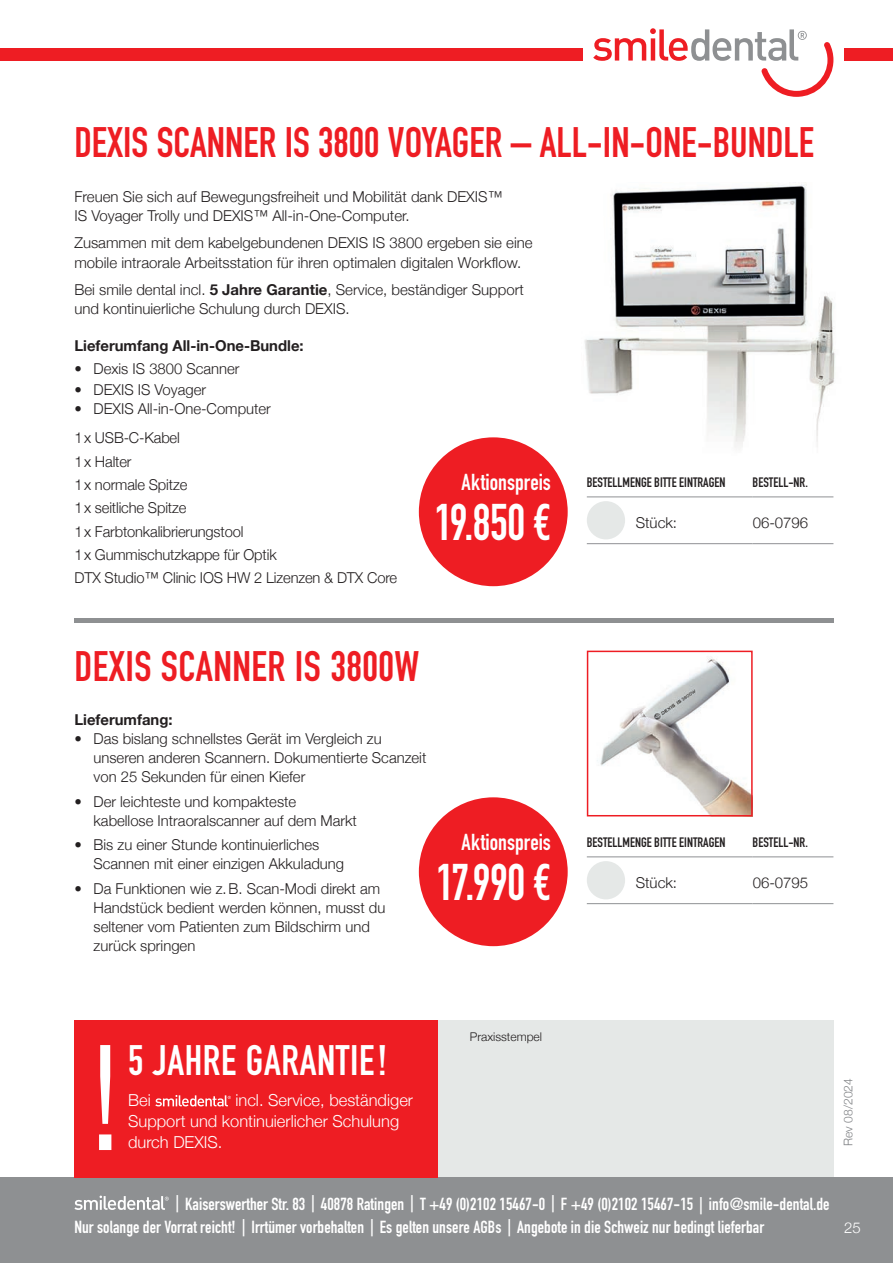
<style>
.page{position:relative;width:893px;height:1263px;background:#fff}
.page>*{position:absolute;margin:0;border:0;box-sizing:border-box;transform-origin:0 0}
.t1{font:300 147px "Helvetica Neue";color:#fff}
.t2{font:700 50.7px "DIN Condensed";letter-spacing:-.01em;color:#fff;scale:.94 1}
.t3{font:700 42px "DIN Condensed";color:#ee1d23}
.t4{font:700 42px "DIN Condensed";letter-spacing:.015em;color:#fff}
.t5{font:700 22.8px "DIN Condensed";color:#fff}
.t6{font:700 17.25px/23.4px "DIN Condensed";letter-spacing:.005em;color:#fff}
.t7{font:300 16.5px/21px "Helvetica Neue";color:#fff}
.t8{font:300 15px/19.2px "Helvetica Neue";color:#231f20}
.t9{font:700 15px "Helvetica Neue";color:#231f20}
.t10{font:300 15px "Helvetica Neue";color:#fff}
.t11{font:700 13.5px "DIN Condensed";color:#231f20}
.t12{font:300 12px "Helvetica Neue";color:#231f20}
.t13{font:300 12px "Helvetica Neue";letter-spacing:.005em;color:#808285}
.s1{font-weight:700}
</style>
<div class="page">
<hr style="left:74px;top:618px;width:759px;height:4px;background:#8e9092">
<div style="left:438px;top:1020px;width:395px;height:243px;background:#e5e8e7"></div>
<div style="left:0;top:1178px;width:893px;height:85px;background:#8e9092"></div>
<div style="left:0;top:48px;width:893px;height:13px;background:#ee1d23"></div>
<img style="left:584px;top:184px;width:251px;height:264px">
<img style="left:597px;top:657px;width:153px;height:156px">
<div style="left:587px;top:651px;width:166px;height:165px;border:2px solid #ee1d23"></div>
<svg style="left:74px;top:1195px;width:95px;height:15px"></svg>
<hr style="left:587px;top:496px;width:166px;height:1px;background:#8f9194">
<hr style="left:753px;top:496px;width:80px;height:1px;background:#8f9194">
<hr style="left:587px;top:543px;width:166px;height:1px;background:#8f9194">
<hr style="left:753px;top:543px;width:80px;height:1px;background:#8f9194">
<div style="left:587px;top:501px;width:38px;height:38px;background:#e5e8e7;border-radius:50%"></div>
<div style="left:74px;top:1020px;width:364px;height:158px;background:#ee1d23"></div>
<svg style="left:155px;top:1095px;width:76px;height:11px"></svg>
<div style="left:584px;top:0;width:260px;height:106px;background:#fff"></div>
<svg style="left:593px;top:28px;width:240px;height:69px"></svg>
<div style="left:419px;top:437px;width:149px;height:149px;background:#ee1d23;border-radius:50%"></div>
<hr style="left:587px;top:856px;width:166px;height:1px;background:#8f9194">
<hr style="left:753px;top:856px;width:80px;height:1px;background:#8f9194">
<hr style="left:587px;top:903px;width:166px;height:1px;background:#8f9194">
<hr style="left:753px;top:903px;width:80px;height:1px;background:#8f9194">
<div style="left:587px;top:861px;width:38px;height:38px;background:#e5e8e7;border-radius:50%"></div>
<div style="left:419px;top:797px;width:149px;height:149px;background:#ee1d23;border-radius:50%"></div>
<h3 class="t3" style="left:74px;top:114px;width:741px">DEXIS SCANNER IS 3800 VOYAGER – ALL-IN-ONE-BUNDLE</h3>
<p class="t8" style="left:74px;top:186px;width:430px">Freuen Sie sich auf Bewegungsfreiheit und Mobilität dank DEXIS™<br>IS Voyager Trolly und DEXIS™ All-in-One-Computer.</p>
<p class="t8" style="left:74px;top:232px;width:460px">Zusammen mit dem kabelgebundenen DEXIS IS 3800 ergeben sie eine mobile intraorale Arbeitsstation für ihren optimalen digitalen Workflow.</p>
<p class="t8" style="left:74px;top:279px;width:451px">Bei smile dental incl. <span class="s1">5 Jahre Garantie</span>, Service, beständiger Support und kontinuierliche Schulung durch DEXIS.</p>
<p class="t9" style="left:74px;top:333px;width:231px">Lieferumfang All-in-One-Bundle:</p>
<p class="t8" style="left:74px;top:358px;width:167px">• Dexis IS 3800 Scanner</p>
<p class="t8" style="left:74px;top:379px;width:133px">• DEXIS IS Voyager</p>
<p class="t8" style="left:74px;top:393px;width:198px;line-height:28.8px">• DEXIS All-in-One-Computer<br>1 x USB-C-Kabel</p>
<p class="t8" style="left:74px;top:448px;width:324px;line-height:23.4px">1 x Halter<br>1 x normale Spitze<br>1 x seitliche Spitze<br>1 x Farbtonkalibrierungstool<br>1 x Gummischutzkappe für Optik<br>DTX Studio™ Clinic IOS HW 2 Lizenzen &amp; DTX Core</p>
<h3 class="t5" style="left:462px;top:467px;width:91px">Aktionspreis</h3>
<h2 class="t2" style="left:435px;top:488px;width:125px">19.850 €</h2>
<h3 class="t3" style="left:74px;top:637px;width:347px">DEXIS SCANNER IS 3800W</h3>
<p class="t9" style="left:74px;top:708px;width:100px">Lieferumfang:</p>
<p class="t8" style="left:94px;top:728px;width:334px;text-indent:-19px">• Das bislang schnellstes Gerät im Vergleich zu unseren anderen Scannern. Dokumentierte Scanzeit von 25 Sekunden für einen Kiefer</p>
<p class="t8" style="left:94px;top:791px;width:265px;text-indent:-19px">• Der leichteste und kompakteste kabellose Intraoralscanner auf dem Markt</p>
<p class="t8" style="left:94px;top:834px;width:252px;text-indent:-19px">• Bis zu einer Stunde kontinuierliches<br>Scannen mit einer einzigen Akkuladung</p>
<p class="t8" style="left:94px;top:878px;width:293px;text-indent:-19px">• Da Funktionen wie z. B. Scan-Modi direkt am Handstück bedient werden können, musst du seltener vom Patienten zum Bildschirm und zurück springen</p>
<h3 class="t5" style="left:462px;top:827px;width:91px">Aktionspreis</h3>
<h2 class="t2" style="left:436px;top:848px;width:123px">17.990 €</h2>
<p class="t11" style="left:587px;top:474px;width:140px">BESTELLMENGE BITTE EINTRAGEN</p>
<p class="t11" style="left:753px;top:474px;width:57px">BESTELL-NR.</p>
<p class="t8" style="left:636px;top:511px;width:43px">Stück:</p>
<p class="t8" style="left:753px;top:511px;width:57px">06-0796</p>
<p class="t11" style="left:587px;top:833px;width:140px">BESTELLMENGE BITTE EINTRAGEN</p>
<p class="t11" style="left:753px;top:833px;width:57px">BESTELL-NR.</p>
<p class="t8" style="left:636px;top:871px;width:43px">Stück:</p>
<p class="t8" style="left:753px;top:871px;width:57px">06-0795</p>
<h1 class="t1" style="left:87px;top:979px;width:37px">!</h1>
<h3 class="t4" style="left:128px;top:1032px;width:261px">5 JAHRE GARANTIE !</h3>
<p class="t7" style="left:128px;top:1089px;width:286px;text-indent:107px">incl. Service, beständiger<br>Support und kontinuierlicher Schulung durch DEXIS.</p>
<p class="t7" style="left:128px;top:1089px;width:24px">Bei</p>
<p class="t12" style="left:470px;top:1027px;width:74px">Praxisstempel</p>
<p class="t13" style="left:838px;top:1146px;width:69px;rotate:-90deg">Rev 08/2024</p>
<p class="t6" style="left:74px;top:1192px;width:757px;text-indent:101px">| Kaiserswerther Str. 83 | 40878 Ratingen | T +49 (0)2102 15467-0 | F +49 (0)2102 15467-15 | info@smile-dental.de<br>Nur solange der Vorrat reicht! | Irrtümer vorbehalten | Es gelten unsere AGBs | Angebote in die Schweiz nur bedingt lieferbar</p>
<p class="t10" style="left:844px;top:1216px;width:18px">25</p>
</div>
